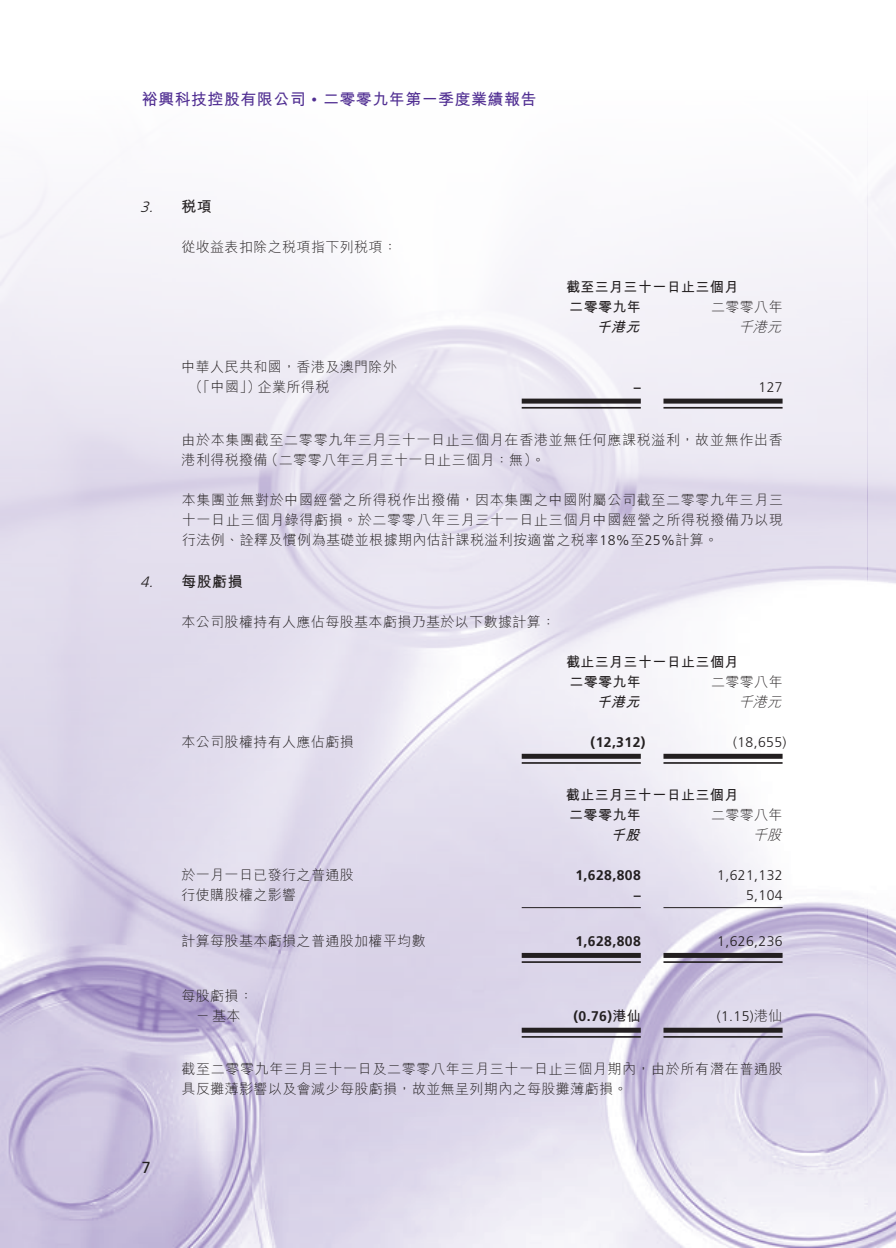
<style>
.page{position:relative;width:896px;height:1248px;background:#fff}
.page>*{position:absolute;margin:0;border:0;box-sizing:border-box;transform-origin:0 0}
.t1{font:700 16px "M Hei HK";letter-spacing:.03em;color:#502e92}
.t2{font:16px "Frutiger LT Std";color:#231f20}
.t3{font:700 15px "M Hei HK";letter-spacing:.03em;color:#231f20}
.t4{font:italic 300 15px "Frutiger LT Std";color:#231f20}
.t5{font:300 14px/20px "M Hei HK";letter-spacing:.03em;color:#231f20;text-align:justify}
.t6{font:300 14px/20px "M Hei HK";letter-spacing:.05em;color:#231f20}
.t7{font:700 14px "M Hei HK";letter-spacing:.03em;color:#231f20}
.t8{font:300 14px "Frutiger LT Std";letter-spacing:.03em;color:#231f20}
.t9{font:700 14px "Frutiger LT Std";letter-spacing:.03em;color:#231f20}
.t10{font:italic 300 14px "M Hei HK";color:#231f20}
.t11{font:italic 700 14px "M Hei HK";color:#231f20}
.s1{font-family:"Gill Sans Std";font-weight:400}
.s2{font-family:"Frutiger LT Std"}
.s3{font-family:"M Hei HK"}
</style>
<div class="page">
<img style="left:0;top:151px;width:896px;height:1096px">
<div style="left:522px;top:398px;width:119px;height:5px;background:#231f20"></div>
<hr style="left:522px;top:407px;width:119px;height:1px;background:#231f20">
<div style="left:663px;top:398px;width:119px;height:5px;background:#231f20"></div>
<hr style="left:663px;top:407px;width:119px;height:1px;background:#231f20">
<div style="left:522px;top:753px;width:119px;height:5px;background:#231f20"></div>
<hr style="left:522px;top:762px;width:119px;height:1px;background:#231f20">
<div style="left:663px;top:753px;width:119px;height:5px;background:#231f20"></div>
<hr style="left:663px;top:762px;width:119px;height:1px;background:#231f20">
<hr style="left:522px;top:907px;width:119px;height:1px;background:#231f20">
<hr style="left:663px;top:907px;width:119px;height:1px;background:#231f20">
<div style="left:522px;top:952px;width:119px;height:5px;background:#231f20"></div>
<hr style="left:522px;top:961px;width:119px;height:1px;background:#231f20">
<div style="left:663px;top:952px;width:119px;height:5px;background:#231f20"></div>
<hr style="left:663px;top:961px;width:119px;height:1px;background:#231f20">
<div style="left:522px;top:1027px;width:119px;height:5px;background:#231f20"></div>
<hr style="left:522px;top:1035px;width:119px;height:2px;background:#231f20">
<div style="left:663px;top:1027px;width:119px;height:5px;background:#231f20"></div>
<hr style="left:663px;top:1035px;width:119px;height:2px;background:#231f20">
<p class="t1" style="left:142px;top:87px;width:396px">裕興科技控股有限公司 <span class="s1">•</span> 二零零九年第一季度業績報告</p>
<p class="t4" style="left:140px;top:198px;width:19px">3.</p>
<p class="t4" style="left:140px;top:573px;width:19px">4.</p>
<p class="t2" style="left:142px;top:1158px;width:10px">7</p>
<p class="t3" style="left:181px;top:195px;width:32px">稅項</p>
<p class="t5" style="left:181px;top:236px;width:217px">從收益表扣除之稅項指下列稅項：</p>
<p class="t5" style="left:181px;top:356px;width:217px">中華人民共和國，香港及澳門除外</p>
<p class="t7" style="left:566px;top:277px;width:174px">截至三月三十一日止三個月</p>
<p class="t5" style="left:711px;top:296px;width:73px">二零零八年</p>
<p class="t7" style="left:569px;top:297px;width:73px">二零零九年</p>
<p class="t11" style="left:596px;top:317px;width:49px">千港元</p>
<p class="t10" style="left:738px;top:317px;width:49px">千港元</p>
<p class="t5" style="left:189px;top:376px;width:73px">（「中國」）</p>
<p class="t6" style="left:264px;top:429px;width:520px;text-indent:-83px">由於本集團截至二零零九年三月三十一日止三個月在香港並無任何應課稅溢利，故並無作出香（二零零八年三月三十一日止三個月：無。(</p>
<p class="t5" style="left:258px;top:376px;width:73px">企業所得稅</p>
<p class="t8" style="left:758px;top:379px;width:26px">127</p>
<p class="t9" style="left:634px;top:379px;width:8px">–</p>
<p class="t5" style="left:182px;top:449px;width:87px">港利得稅撥備</p>
<p class="t5" style="left:182px;top:489px;width:603px">本集團並無對於中國經營之所得稅作出撥備，因本集團之中國附屬公司截至二零零九年三月三十一日止三個月錄得虧損。於二零零八年三月三十一日止三個月中國經營之所得稅撥備乃以現行法例、詮釋及慣例為基礎並根據期內估計課稅溢利按適當之稅率<span class="s2">18%</span>至<span class="s2">25%</span>計算。</p>
<p class="t3" style="left:181px;top:570px;width:63px">每股虧損</p>
<p class="t5" style="left:181px;top:611px;width:375px">本公司股權持有人應佔每股基本虧損乃基於以下數據計算：</p>
<p class="t5" style="left:181px;top:731px;width:174px">本公司股權持有人應佔虧損</p>
<p class="t5" style="left:181px;top:864px;width:174px">於一月一日已發行之普通股</p>
<p class="t5" style="left:181px;top:884px;width:116px">行使購股權之影響</p>
<p class="t5" style="left:181px;top:930px;width:246px">計算每股基本虧損之普通股加權平均數</p>
<p class="t5" style="left:181px;top:985px;width:73px">每股虧損：</p>
<p class="t7" style="left:566px;top:651px;width:174px">截止三月三十一日止三個月</p>
<p class="t5" style="left:711px;top:671px;width:73px">二零零八年</p>
<p class="t7" style="left:569px;top:671px;width:73px">二零零九年</p>
<p class="t11" style="left:596px;top:691px;width:49px">千港元</p>
<p class="t9" style="left:590px;top:734px;width:56px">)12,312(</p>
<p class="t10" style="left:738px;top:692px;width:49px">千港元</p>
<p class="t8" style="left:733px;top:734px;width:55px">)18,655(</p>
<p class="t7" style="left:566px;top:784px;width:174px">截止三月三十一日止三個月</p>
<p class="t5" style="left:711px;top:804px;width:73px">二零零八年</p>
<p class="t7" style="left:569px;top:804px;width:73px">二零零九年</p>
<p class="t11" style="left:611px;top:824px;width:35px">千股</p>
<p class="t10" style="left:753px;top:825px;width:35px">千股</p>
<p class="t9" style="left:575px;top:867px;width:67px">1,628,808</p>
<p class="t8" style="left:717px;top:867px;width:67px">1,621,132</p>
<p class="t9" style="left:634px;top:887px;width:8px">–</p>
<p class="t8" style="left:746px;top:887px;width:38px">5,104</p>
<p class="t9" style="left:575px;top:933px;width:67px">1,628,808</p>
<p class="t8" style="left:717px;top:933px;width:67px">1,626,236</p>
<p class="t8" style="left:717px;top:1008px;width:67px">(1.15)<span class="s3">港仙</span></p>
<p class="t5" style="left:196px;top:1005px;width:46px">－基本</p>
<p class="t6" style="left:181px;top:1058px;width:603px">截至二零零九年三月三十一日及二零零八年三月三十一日止三個月期內，由於所有潛在普通股具反攤薄影響以及會減少每股虧損，故並無呈列期內之每股攤薄虧損。</p>
<p class="t9" style="left:573px;top:1007px;width:69px">(0.76)<span class="s3">港仙</span></p>
</div>
